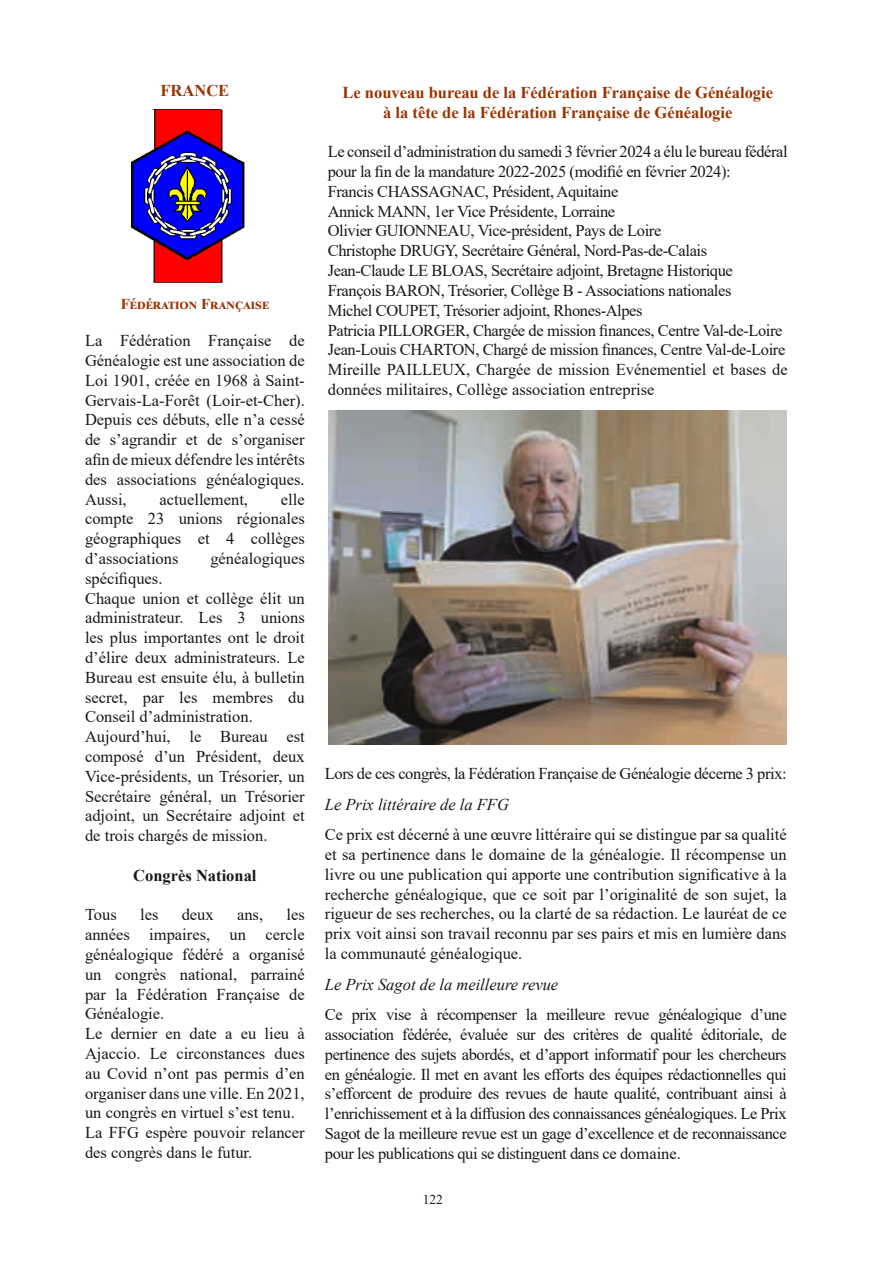
<style>
.page{position:relative;width:893px;height:1263px;background:#fff}
.page>*{position:absolute;margin:0;border:0;box-sizing:border-box;transform-origin:0 0}
.t1{font:16.5px/19.8px "Times New Roman";color:#181817;text-align:justify}
.t2{font:16.5px/19.8px "Times New Roman";letter-spacing:-.025em;color:#181817}
.t3{font:700 16.5px/19.8px "Times New Roman";color:#930;text-align:center}
.t4{font:italic 16.5px "Times New Roman";color:#181817}
.t5{font:700 16.5px "Times New Roman";color:#181817}
.t6{font:700 15px "Times New Roman";letter-spacing:.025em;color:#930}
.t7{font:13.5px "Times New Roman";color:#181817}
</style>
<div class="page">
<img style="left:131px;top:109px;width:114px;height:174px">
<img style="left:328px;top:410px;width:459px;height:335px">
<p class="t3" style="left:161px;top:80px;width:70px">FRANCE</p>
<p class="t6" style="left:121px;top:293px;width:149px">Fédération Française</p>
<p class="t1" style="left:85px;top:330px;width:221px">La Fédération Française de Généalogie est une association de Loi 1901, créée en 1968 à Saint-Gervais-La-Forêt (Loir-et-Cher).<br>Depuis ces débuts, elle n’a cessé de s’agrandir et de s’organiser afin de mieux défendre les intérêts des associations généalogiques.<br>Aussi,</p>
<p class="t1" style="left:85px;top:489px;width:221px;text-indent:196px">elle compte 23 unions régionales géographiques et 4 collèges d’associations</p>
<p class="t1" style="left:160px;top:489px;width:90px">actuellement,</p>
<p class="t1" style="left:210px;top:548px;width:96px">généalogiques</p>
<p class="t1" style="left:85px;top:568px;width:221px;text-align:left">spécifiques.<br>Chaque union et collège élit un administrateur. Les 3 unions les plus importantes ont le droit d’élire deux administrateurs. Le<br>Bureau est ensuite élu, à bulletin secret, par les membres du<br>Conseil d’administration.<br>Aujourd’hui, le Bureau est composé d’un Président, deux<br>Vice-présidents, un Trésorier, un<br>Secrétaire général, un Trésorier adjoint, un Secrétaire adjoint et de trois chargés de mission.</p>
<p class="t5" style="left:133px;top:863px;width:125px">Congrès National</p>
<p class="t1" style="left:85px;top:904px;width:33px">Tous</p>
<p class="t1" style="left:140px;top:904px;width:20px">les</p>
<p class="t1" style="left:182px;top:904px;width:34px">deux</p>
<p class="t1" style="left:237px;top:904px;width:28px">ans,</p>
<p class="t1" style="left:85px;top:904px;width:221px;text-align:left;text-indent:201px">les années impaires, un cercle généalogique fédéré a organisé un congrès national, parrainé par la Fédération Française de<br>Généalogie.<br>Le dernier en date a eu lieu à<br>Ajaccio. Le circonstances dues au Covid n’ont pas permis d’en organiser dans une ville. En 2021, un congrès en virtuel s’est tenu.<br>La FFG espère pouvoir relancer des congrès dans le futur.</p>
<p class="t3" style="left:342px;top:82px;width:432px">Le nouveau bureau de la Fédération Française de Généalogie à la tête de la Fédération Française de Généalogie</p>
<p class="t2" style="left:328px;top:141px;width:461px">Le conseil d’administration du samedi 3 février 2024 a élu le bureau fédéral pour la fin de la mandature 2022-2025 (modifié en février 2024):<br>Francis CHASSAGNAC, Président, Aquitaine<br>Annick MANN, 1er Vice Présidente, Lorraine<br>Olivier GUIONNEAU, Vice-président, Pays de Loire<br>Christophe DRUGY, Secrétaire Général, Nord-Pas-de-Calais Jean-Claude LE BLOAS, Secrétaire adjoint, Bretagne Historique François BARON, Trésorier, Collège B - Associations nationales<br>Michel COUPET, Trésorier adjoint, Rhones-Alpes<br>Patricia PILLORGER, Chargée de mission finances, Centre Val-de-Loire Jean-Louis CHARTON, Chargé de mission finances, Centre Val-de-Loire Mireille PAILLEUX, Chargée de mission Evénementiel et bases de données militaires, Collège association entreprise</p>
<p class="t2" style="left:325px;top:763px;width:463px">Lors de ces congrès, la Fédération Française de Généalogie décerne 3 prix:</p>
<p class="t4" style="left:325px;top:793px;width:186px">Le Prix littéraire de la FFG</p>
<p class="t1" style="left:325px;top:824px;width:463px">Ce prix est décerné à une œuvre littéraire qui se distingue par sa qualité et sa pertinence dans le domaine de la généalogie. Il récompense un livre ou une publication qui apporte une contribution significative à la recherche généalogique, que ce soit par l’originalité de son sujet, la rigueur de ses recherches, ou la clarté de sa rédaction. Le lauréat de ce prix voit ainsi son travail reconnu par ses pairs et mis en lumière dans la communauté généalogique.</p>
<p class="t4" style="left:325px;top:973px;width:235px">Le Prix Sagot de la meilleure revue</p>
<p class="t1" style="left:325px;top:1004px;width:463px">Ce prix vise à récompenser la meilleure revue généalogique d’une association fédérée, évaluée sur des critères de qualité éditoriale, de pertinence des sujets abordés, et d’apport informatif pour les chercheurs en généalogie. Il met en avant les efforts des équipes rédactionnelles qui s’efforcent de produire des revues de haute qualité, contribuant ainsi à l’enrichissement et à la diffusion des connaissances généalogiques. Le Prix Sagot de la meilleure revue est un gage d’excellence et de reconnaissance pour les publications qui se distinguent dans ce domaine.</p>
<p class="t7" style="left:423px;top:1190px;width:22px">122</p>
</div>
